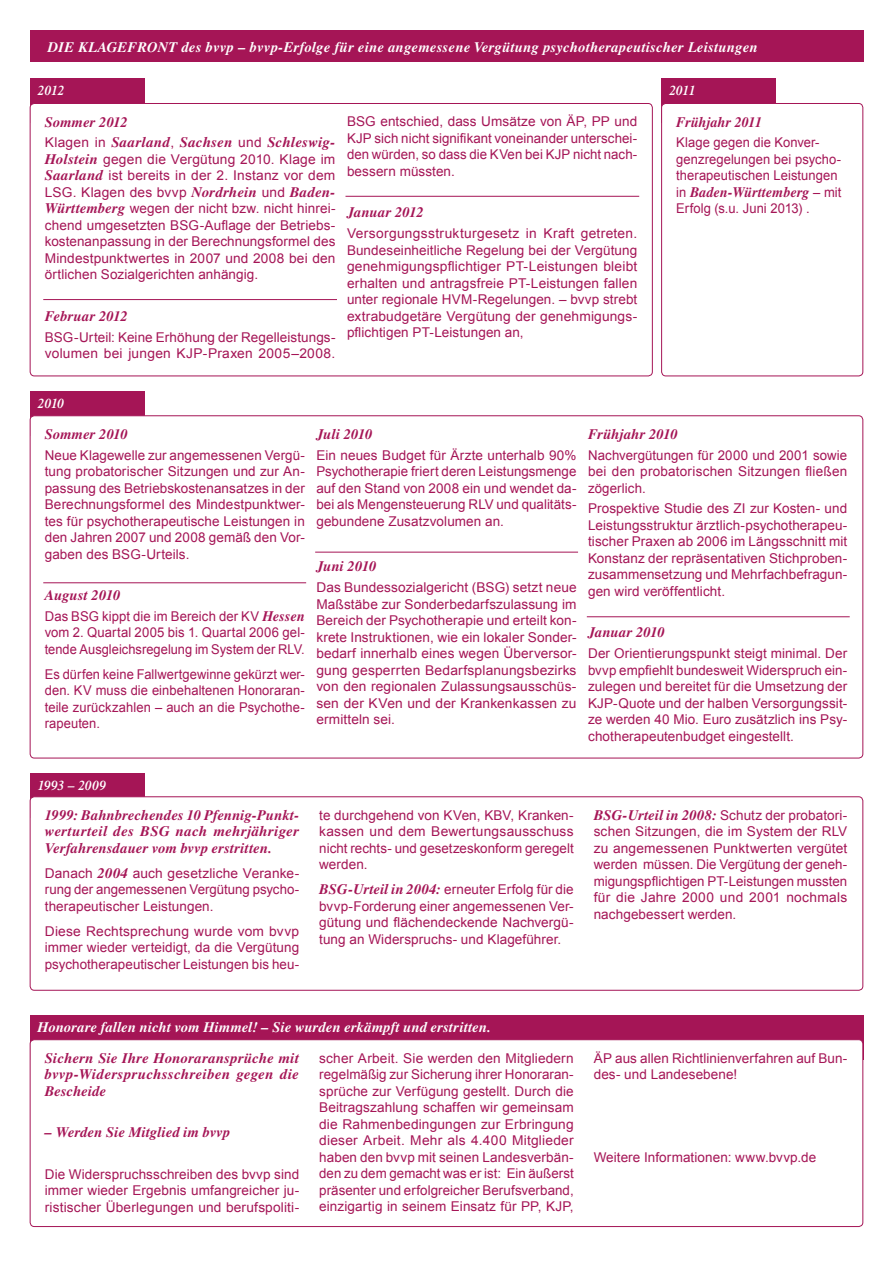
<style>
.page{position:relative;width:893px;height:1263px;background:#fff}
.page>*{position:absolute;margin:0;border:0;box-sizing:border-box;transform-origin:0 0}
.t1{font:italic 700 14.55px/16.5px "Times LT Std";letter-spacing:.01em;color:#a51556;text-align:justify}
.t2{font:italic 700 14.55px "Times LT Std";letter-spacing:.02em;color:#fff}
.t3{font:italic 700 14.55px "Times LT Std";letter-spacing:.01em;color:#a51556;scale:.96 1}
.t4{font:13.5px/16.5px "Arial";letter-spacing:.005em;color:#a51556;text-align:justify}
.t5{font:13.5px/16.5px "Arial";letter-spacing:.005em;color:#a51556;scale:.96 1}
.t6{font:italic 600 13.5px "Times LT Std";letter-spacing:-.005em;color:#fff}
.s1{font-family:"Arial";font-weight:400;font-style:normal;font-size:13.5px}
.s2{font-family:"Times LT Std";font-weight:700;font-style:italic;font-size:14.55px}
</style>
<div class="page">
<div style="left:30px;top:773px;width:115px;height:25px;background:#a51556"></div>
<div style="left:30px;top:1015px;width:833px;height:26px;background:#a51556"></div>
<div style="left:30px;top:796px;width:833px;height:195px;border:1px solid #a51556;border-radius:4px"></div>
<div style="left:30px;top:1039px;width:833px;height:188px;border:1px solid #a51556;border-radius:4px"></div>
<div style="left:30px;top:79px;width:115px;height:26px;background:#a51556"></div>
<div style="left:662px;top:79px;width:114px;height:25px;background:#a51556"></div>
<svg style="left:30px;top:392px;width:115px;height:25px;background:#a71c5b"></svg>
<div style="left:30px;top:103px;width:623px;height:273px;border:1px solid #a51556;border-radius:4px"></div>
<div style="left:661px;top:103px;width:202px;height:273px;border:1px solid #a51556;border-radius:4px"></div>
<hr style="left:345px;top:196px;width:294px;height:1px;background:#a51556">
<hr style="left:43px;top:299px;width:294px;height:1px;background:#a51556">
<hr style="left:43px;top:582px;width:263px;height:1px;background:#a51556">
<hr style="left:315px;top:552px;width:263px;height:1px;background:#a51556">
<hr style="left:587px;top:616px;width:263px;height:1px;background:#a51556">
<div style="left:30px;top:30px;width:833px;height:31px;background:#a51556"></div>
<p class="t2" style="left:48px;top:39px;width:61px">Die Klagef</p>
<p class="t2" style="left:138px;top:39px;width:622px">ront des bvvp – bvvp-Erfolge für eine angemessene Vergütung psychotherapeutischer Leistungen</p>
<p class="t6" style="left:38px;top:83px;width:28px">2012</p>
<p class="t6" style="left:669px;top:83px;width:28px">2011</p>
<p class="t1" style="left:45px;top:111px;width:292px;line-height:20.7px">Sommer 2012<br><span class="s1">Klagen in</span> Saarland<span class="s1">,</span> Sachsen <span class="s1">und</span> Schleswig-</p>
<p class="t4" style="left:45px;top:151px;width:292px"><span class="s2">Holstein</span> gegen die Vergütung 2010. Klage im <span class="s2">Saarland</span> ist bereits in der 2. Instanz vor dem LSG. Klagen des bvvp <span class="s2">Nordrhein</span> und <span class="s2">Baden-Württemberg</span> wegen der nicht bzw. nicht hinrei&shy;chend umgesetzten BSG-Auflage der Betriebs&shy;kostenanpassung in der Berechnungsformel des Mindestpunktwertes in 2007 und 2008 bei den örtlichen Sozialgerichten anhängig.</p>
<p class="t1" style="left:45px;top:307px;width:84px">Februar 2012</p>
<p class="t4" style="left:45px;top:329px;width:292px">BSG-Urteil: Keine Erhöhung der Regelleistungs&shy;volumen bei jungen KJP-Praxen 2005–2008.</p>
<p class="t4" style="left:347px;top:114px;width:292px">BSG entschied, dass Umsätze von ÄP, PP und KJP sich nicht signifikant voneinander unterschei&shy;den würden, so dass die KVen bei KJP nicht nach&shy;bessern müssten.</p>
<p class="t1" style="left:347px;top:204px;width:78px">Januar 2012</p>
<p class="t4" style="left:347px;top:225px;width:292px">Versorgungsstrukturgesetz in Kraft getreten.<br>Bundeseinheitliche Regelung bei der Vergütung genehmigungspflichtiger PT-Leistungen bleibt erhalten und antragsfreie PT-Leistungen fallen unter regionale HVM-Regelungen. – bvvp strebt extrabudgetäre Vergütung der genehmigungs&shy;pflichtigen PT-Leistungen an,</p>
<p class="t6" style="left:38px;top:396px;width:28px">2010</p>
<p class="t3" style="left:676px;top:113px;width:91px">Frühjahr 2011</p>
<p class="t5" style="left:676px;top:134px;width:173px">Klage gegen die Konver&shy;genzregelungen bei psycho&shy;therapeutischen Leistungen</p>
<p class="t3" style="left:676px;top:183px;width:174px"><span class="s1">in</span> Baden-Württemberg <span class="s1">– mit</span></p>
<p class="t5" style="left:676px;top:200px;width:141px">Erfolg (s.u. Juni 2013) .</p>
<p class="t1" style="left:45px;top:425px;width:85px">Sommer 2010</p>
<p class="t4" style="left:45px;top:447px;width:262px">Neue Klagewelle zur angemessenen Vergü&shy;tung probatorischer Sitzungen und zur An&shy;passung des Betriebskostenansatzes in der Berechnungsformel des Mindestpunktwer&shy;tes für psychotherapeutische Leistungen in den Jahren 2007 und 2008 gemäß den Vor&shy;gaben des BSG-Urteils.</p>
<p class="t1" style="left:45px;top:587px;width:77px">August 2010</p>
<p class="t4" style="left:45px;top:608px;width:262px">Das BSG kippt die im Bereich der KV <span class="s2">Hessen </span>vom 2. Quartal 2005 bis 1. Quartal 2006 gel&shy;tende Ausgleichsregelung im System der RLV.</p>
<p class="t5" style="left:45px;top:666px;width:272px;text-align:justify">Es dürfen keine Fallwertgewinne gekürzt wer&shy;den. KV muss die einbehaltenen Honoraran&shy;teile zurückzahlen – auch an die Psychothe&shy;rapeuten.</p>
<p class="t1" style="left:316px;top:425px;width:57px">Juli 2010</p>
<p class="t4" style="left:316px;top:447px;width:262px">Ein neues Budget für Ärzte unterhalb 90% Psychotherapie friert deren Leistungsmenge auf den Stand von 2008 ein und wendet da&shy;bei als Mengensteuerung RLV und qualitäts&shy;gebundene Zusatzvolumen an.</p>
<p class="t1" style="left:316px;top:558px;width:61px">Juni 2010</p>
<p class="t4" style="left:316px;top:579px;width:262px">Das Bundessozialgericht (BSG) setzt neue Maßstäbe zur Sonderbedarfszulassung im Bereich der Psychotherapie und erteilt kon&shy;krete Instruktionen, wie ein lokaler Sonder&shy;bedarf innerhalb eines wegen Überversor&shy;gung gesperrten Bedarfsplanungsbezirks von den regionalen Zulassungsausschüs&shy;sen der KVen und der Krankenkassen zu ermitteln sei.</p>
<p class="t1" style="left:588px;top:425px;width:91px">Frühjahr 2010</p>
<p class="t4" style="left:588px;top:447px;width:261px">Nachvergütungen für 2000 und 2001 sowie bei den probatorischen Sitzungen fließen zögerlich.</p>
<p class="t4" style="left:588px;top:500px;width:261px">Prospektive Studie des ZI zur Kosten- und Leistungsstruktur ärztlich-psychotherapeu&shy;tischer Praxen ab 2006 im Längsschnitt mit Konstanz der repräsentativen Stichproben&shy;zusammensetzung und Mehrfachbefragun&shy;gen wird veröffentlicht.</p>
<p class="t1" style="left:588px;top:624px;width:78px">Januar 2010</p>
<p class="t4" style="left:588px;top:645px;width:261px">Der Orientierungspunkt steigt minimal. Der bvvp empfiehlt bundesweit Widerspruch ein&shy;zulegen und bereitet für die Umsetzung der KJP-Quote und der halben Versorgungssit&shy;ze werden 40 Mio. Euro zusätzlich ins Psy&shy;chotherapeutenbudget eingestellt.</p>
<p class="t6" style="left:38px;top:777px;width:70px">1993 – 2009</p>
<p class="t1" style="left:45px;top:806px;width:256px">1999: Bahnbrechendes 10 Pfennig-Punkt&shy;werturteil des BSG nach mehrjähriger Verfahrensdauer vom bvvp erstritten.</p>
<p class="t4" style="left:45px;top:865px;width:256px">Danach <span class="s2">2004</span> auch gesetzliche Veranke&shy;rung der angemessenen Vergütung psycho&shy;therapeutischer Leistungen.</p>
<p class="t4" style="left:45px;top:923px;width:256px">Diese Rechtsprechung wurde vom bvvp immer wieder verteidigt, da die Vergütung psychotherapeutischer Leistungen bis heu-</p>
<p class="t4" style="left:319px;top:807px;width:256px">te durchgehend von KVen, KBV, Kranken&shy;kassen und dem Bewertungsausschuss nicht rechts- und gesetzeskonform geregelt werden.</p>
<p class="t4" style="left:319px;top:881px;width:256px"><span class="s2">BSG-Urteil in 2004:</span> erneuter Erfolg für die bvvp-Forderung einer angemessenen Ver&shy;gütung und flächendeckende Nachvergü&shy;tung an Widerspruchs- und Klageführer.</p>
<p class="t4" style="left:594px;top:807px;width:255px"><span class="s2">BSG-Urteil in 2008:</span> Schutz der probatori&shy;schen Sitzungen, die im System der RLV zu angemessenen Punktwerten vergütet werden müssen. Die Vergütung der geneh&shy;migungspflichtigen PT-Leistungen mussten für die Jahre 2000 und 2001 nochmals nachgebessert werden.</p>
<p class="t2" style="left:38px;top:1019px;width:455px">Honorare fallen nicht vom Himmel! – Sie wurden erkämpft und erstritten.</p>
<p class="t1" style="left:45px;top:1049px;width:256px">Sichern Sie Ihre Honoraransprüche mit bvvp-Widerspruchsschreiben gegen die Bescheide</p>
<p class="t1" style="left:45px;top:1124px;width:187px">– Werden Sie Mitglied im bvvp</p>
<p class="t4" style="left:45px;top:1166px;width:256px">Die Widerspruchsschreiben des bvvp sind immer wieder Ergebnis umfangreicher ju&shy;ristischer Überlegungen und berufspoliti-</p>
<p class="t4" style="left:319px;top:1050px;width:256px">scher Arbeit. Sie werden den Mitgliedern regelmäßig zur Sicherung ihrer Honoraran&shy;sprüche zur Verfügung gestellt. Durch die Beitragszahlung schaffen wir gemeinsam die Rahmenbedingungen zur Erbringung dieser Arbeit. Mehr als 4.400 Mitglieder haben den bvvp mit seinen Landesverbän&shy;den zu dem gemacht was er ist: Ein äußerst präsenter und erfolgreicher Berufsverband, einzigartig in seinem Einsatz für PP, KJP,</p>
<p class="t4" style="left:594px;top:1050px;width:255px">ÄP aus allen Richtlinienverfahren auf Bun&shy;des- und Landesebene!</p>
<p class="t4" style="left:594px;top:1149px;width:224px">Weitere Informationen: www.bvvp.de</p>
</div>
